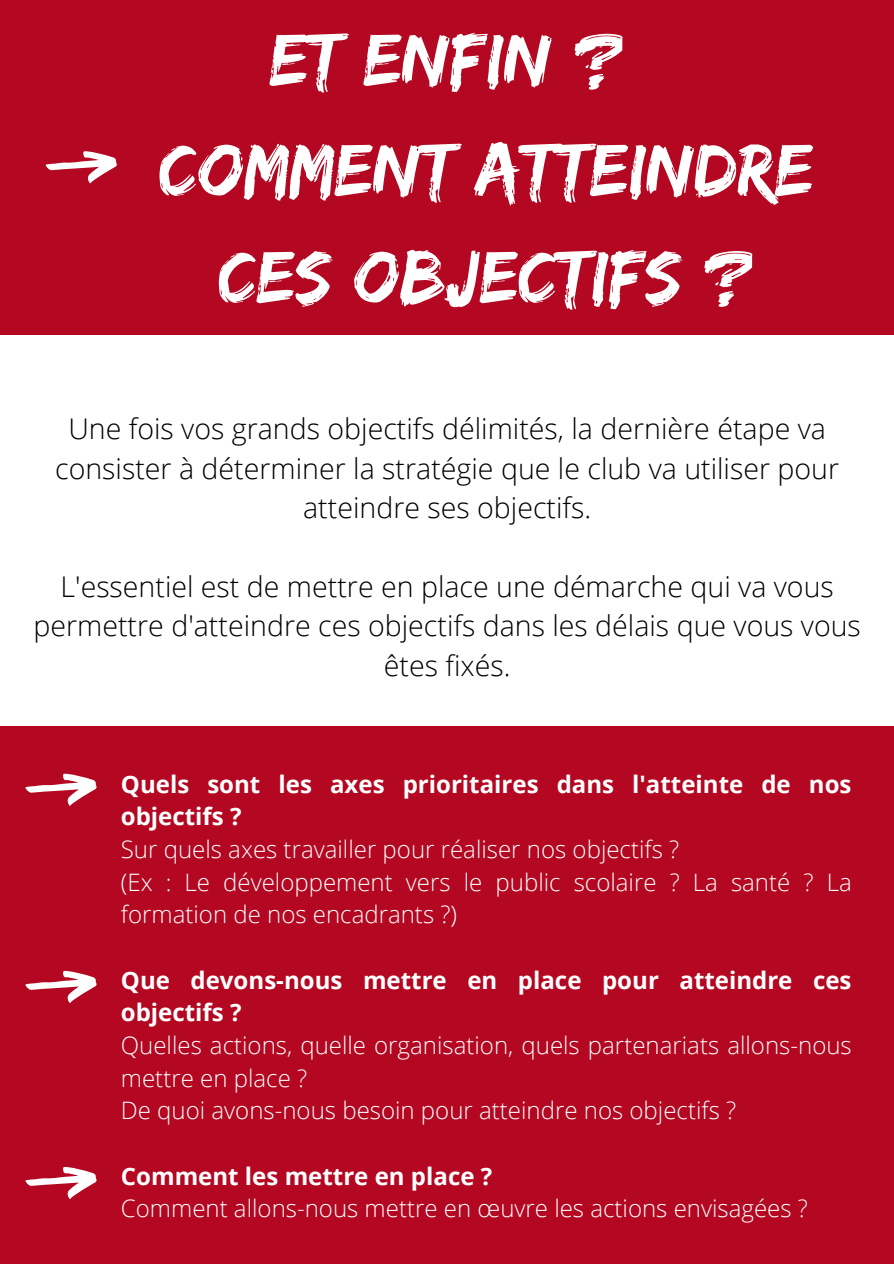
<style>
.page{position:relative;width:894px;height:1264px;background:#fff}
.page>*{position:absolute;margin:0;border:0;box-sizing:border-box;transform-origin:0 0}
.t1{font:76.5px/106.9px "Edo";color:#fff;text-align:center}
.t2{font:300 28.5px/39.5px "Open Sans";color:#000;text-align:center}
.t3{font:300 24px/32.7px "Open Sans";color:#fff}
.t4{font:700 24px/32.7px "Open Sans";color:#fff}
</style>
<div class="page">
<div style="left:0;top:0;width:893px;height:334px;background:#b40721"></div>
<div style="left:0;top:726px;width:893px;height:537px;background:#b40721"></div>
<svg style="left:25px;top:970px;width:72px;height:33px"></svg>
<svg style="left:25px;top:1166px;width:72px;height:33px"></svg>
<svg style="left:25px;top:773px;width:72px;height:33px"></svg>
<svg style="left:45px;top:151px;width:72px;height:32px"></svg>
<p class="t1" style="left:269px;top:4px;width:356px">ET ENFIN ?</p>
<p class="t1" style="left:159px;top:115px;width:655px">COMMENT ATTEINDRE<br>CES OBJECTIFS ?</p>
<p class="t2" style="left:55px;top:408px;width:785px">Une fois vos grands objectifs délimités, la dernière étape va consister à déterminer la stratégie que le club va utiliser pour atteindre ses objectifs.</p>
<p class="t2" style="left:33px;top:566px;width:828px">L'essentiel est de mettre en place une démarche qui va vous permettre d'atteindre ces objectifs dans les délais que vous vous êtes fixés.</p>
<p class="t4" style="left:121px;top:767px;width:732px">Quels sont les axes prioritaires dans l'atteinte de nos objectifs ?</p>
<p class="t3" style="left:121px;top:832px;width:559px">Sur quels axes travailler pour réaliser nos objectifs ?</p>
<p class="t3" style="left:121px;top:865px;width:732px">(Ex : Le développement vers le public scolaire ? La santé ? La formation de nos encadrants ?)</p>
<p class="t4" style="left:121px;top:963px;width:732px">Que devons-nous mettre en place pour atteindre ces objectifs ?</p>
<p class="t3" style="left:121px;top:1028px;width:732px">Quelles actions, quelle organisation, quels partenariats allons-nous mettre en place ?</p>
<p class="t3" style="left:121px;top:1093px;width:616px">De quoi avons-nous besoin pour atteindre nos objectifs ?</p>
<p class="t4" style="left:121px;top:1158px;width:373px">Comment les mettre en place ?</p>
<p class="t3" style="left:121px;top:1191px;width:688px">Comment allons-nous mettre en œuvre les actions envisagées ?</p>
</div>
